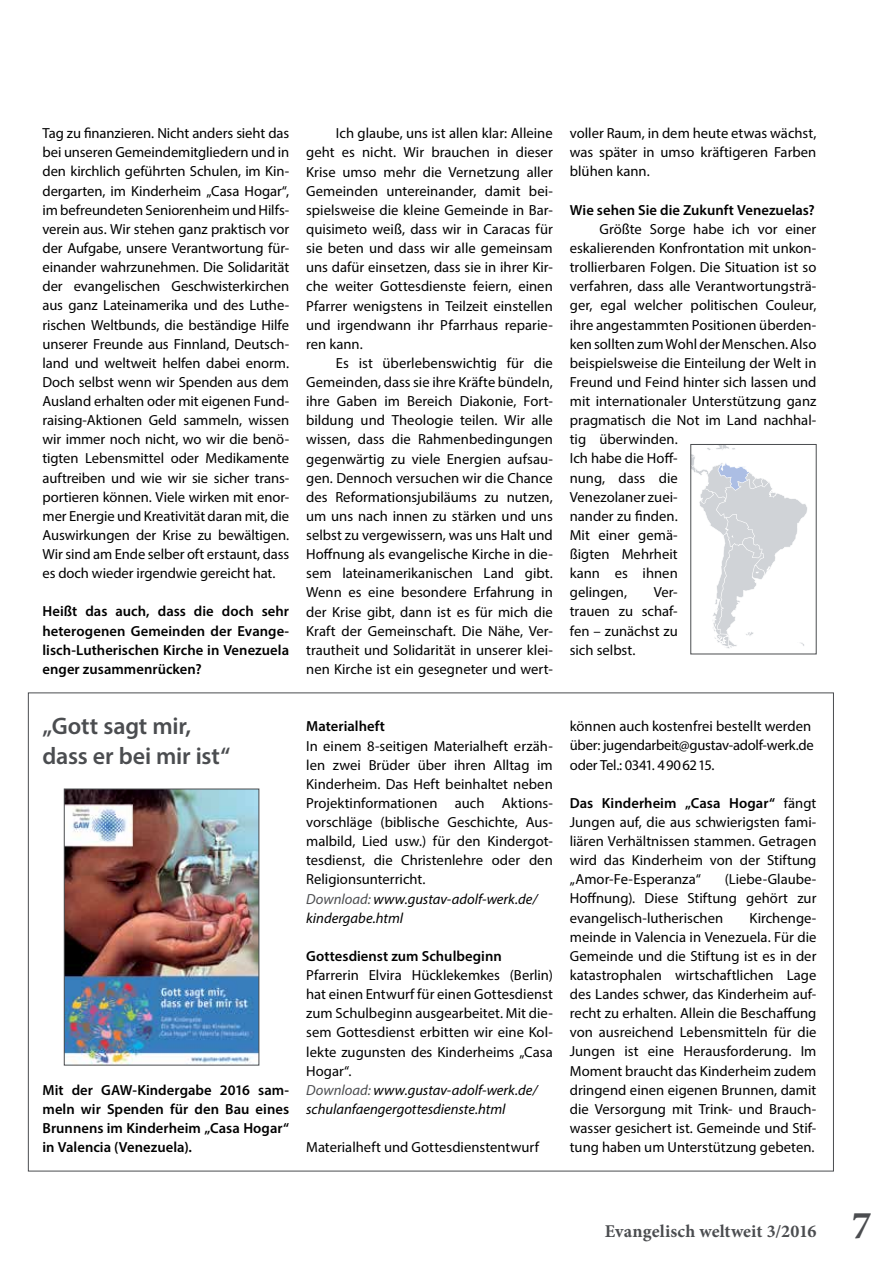
<style>
.page{position:relative;width:893px;height:1263px;background:#fff}
.page>*{position:absolute;margin:0;border:0;box-sizing:border-box;transform-origin:0 0}
.t1{font:600 24px/30px "Myriad Pro";letter-spacing:-.005em;color:#4b4d50}
.t2{font:700 18px "Minion Pro";letter-spacing:.005em;color:#4b4d50}
.t3{font:14.7px/19.2px "Myriad Pro";color:#000;text-align:justify}
.t4{font:600 14.7px/19.2px "Myriad Pro";letter-spacing:.005em;color:#000;text-align:justify}
.s1{font-style:italic;color:#4b4d50}
.s2{font-style:italic}
.s3{font-weight:600}
.s4{font-size:39.6px}
</style>
<div class="page">
<svg style="left:692px;top:446px;width:115px;height:203px"></svg>
<div style="left:690px;top:444px;width:126px;height:210px;border:1px solid #4b4d50"></div>
<img style="left:66px;top:790px;width:191px;height:273px">
<div style="left:64px;top:788px;width:195px;height:277px;border:1px solid #4b4d50"></div>
<p class="t3" style="left:43px;top:123px;width:248px">Tag zu finanzieren. Nicht anders sieht das bei unseren Gemeindemitgliedern und in den kirchlich geführten Schulen, im Kin&shy;dergarten, im Kinderheim „Casa Hogar“, im befreundeten Seniorenheim und Hilfs&shy;verein aus. Wir stehen ganz praktisch vor der Aufgabe, unsere Verantwortung für&shy;einander wahrzunehmen. Die Solidarität der evangelischen Geschwisterkirchen aus ganz Lateinamerika und des Luthe&shy;rischen Weltbunds, die beständige Hilfe unserer Freunde aus Finnland, Deutsch&shy;land und weltweit helfen dabei enorm.<br>Doch selbst wenn wir Spenden aus dem Ausland erhalten oder mit eigenen Fund&shy;raising-Aktionen Geld sammeln, wissen wir immer noch nicht, wo wir die benö&shy;tigten Lebensmittel oder Medikamente auftreiben und wie wir sie sicher trans&shy;portieren können. Viele wirken mit enor&shy;mer Energie und Kreativität daran mit, die Auswirkungen der Krise zu bewältigen.<br>Wir sind am Ende selber oft erstaunt, dass es doch wieder irgendwie gereicht hat.</p>
<p class="t4" style="left:43px;top:601px;width:248px">Heißt das auch, dass die doch sehr heterogenen Gemeinden der Evange&shy;lisch-Lutherischen Kirche in Venezuela enger zusammenrücken?</p>
<h1 class="t1" style="left:43px;top:710px;width:189px">„Gott sagt mir, dass er bei mir ist“</h1>
<p class="t4" style="left:43px;top:1080px;width:248px">Mit der GAW-Kindergabe 2016 sam&shy;meln wir Spenden für den Bau eines Brunnens im Kinderheim „Casa Hogar“ in Valencia (Venezuela).</p>
<p class="t3" style="left:306px;top:124px;width:248px;text-indent:30px">Ich glaube, uns ist allen klar: Alleine geht es nicht. Wir brauchen in dieser Krise umso mehr die Vernetzung aller Gemeinden untereinander, damit bei&shy;spielsweise die kleine Gemeinde in Bar&shy;quisimeto weiß, dass wir in Caracas für sie beten und dass wir alle gemeinsam uns dafür einsetzen, dass sie in ihrer Kir&shy;che weiter Gottesdienste feiern, einen Pfarrer wenigstens in Teilzeit einstellen und irgendwann ihr Pfarrhaus reparie&shy;ren kann.</p>
<p class="t3" style="left:306px;top:353px;width:248px;text-indent:30px">Es ist überlebenswichtig für die Gemeinden, dass sie ihre Kräfte bündeln, ihre Gaben im Bereich Diakonie, Fort&shy;bildung und Theologie teilen. Wir alle wissen, dass die Rahmenbedingungen gegenwärtig zu viele Energien aufsau&shy;gen. Dennoch versuchen wir die Chance des Reformationsjubiläums zu nutzen, um uns nach innen zu stärken und uns selbst zu vergewissern, was uns Halt und Hoffnung als evangelische Kirche in die&shy;sem lateinamerikanischen Land gibt.<br>Wenn es eine besondere Erfahrung in der Krise gibt, dann ist es für mich die Kraft der Gemeinschaft. Die Nähe, Ver&shy;trautheit und Solidarität in unserer klei&shy;nen Kirche ist ein gesegneter und wert-</p>
<p class="t3" style="left:570px;top:123px;width:248px">voller Raum, in dem heute etwas wächst, was später in umso kräftigeren Farben blühen kann.</p>
<p class="t4" style="left:570px;top:200px;width:246px">Wie sehen Sie die Zukunft Venezuelas?</p>
<p class="t3" style="left:570px;top:219px;width:248px;text-align:left;text-indent:30px">Größte Sorge habe ich vor einer eskalierenden Konfrontation mit unkon&shy;trollierbaren Folgen. Die Situation ist so verfahren, dass alle Verantwortungsträ&shy;ger, egal welcher politischen Couleur, ihre angestammten Positionen überden&shy;ken sollten zum Wohl der Menschen. Also beispielsweise die Einteilung der Welt in<br>Freund und Feind hinter sich lassen und mit internationaler Unterstützung ganz pragmatisch die Not im Land nachhal&shy;tig überwinden.<br>Ich habe die Hoff-<br>nung, dass die<br>Venezolaner zuei-<br>nander zu finden.<br>Mit einer gemä-<br>ßigten Mehrheit<br>kann es ihnen<br>gelingen,</p>
<p class="t3" style="left:570px;top:583px;width:109px;text-indent:84px">Ver&shy;trauen zu schaf&shy;fen – zunächst zu sich selbst.</p>
<p class="t4" style="left:306px;top:716px;width:80px">Materialheft</p>
<p class="t3" style="left:306px;top:736px;width:248px;text-align:left">In einem 8-seitigen Materialheft erzäh&shy;len zwei Brüder über ihren Alltag im Kinderheim. Das Heft beinhaltet neben Projektinformationen auch Aktions&shy;vorschläge (biblische Geschichte, Aus&shy;malbild, Lied usw.) für den Kindergot&shy;tesdienst, die Christenlehre oder den Religionsunterricht.<br><span class="s1">Download:</span> <span class="s2">www.gustav-adolf-werk.de/ kindergabe.html</span></p>
<p class="t4" style="left:306px;top:946px;width:197px">Gottesdienst zum Schulbeginn</p>
<p class="t3" style="left:306px;top:965px;width:248px;text-align:left">Pfarrerin Elvira Hücklekemkes (Berlin) hat einen Entwurf für einen Gottesdienst zum Schulbeginn ausgearbeitet. Mit die&shy;sem Gottesdienst erbitten wir eine Kol&shy;lekte zugunsten des Kinderheims „Casa Hogar“.<br><span class="s1">Download:</span> <span class="s2">www.gustav-adolf-werk.de/ schulanfaengergottesdienste.html</span></p>
<p class="t3" style="left:306px;top:1137px;width:234px">Materialheft und Gottesdienstentwurf</p>
<p class="t3" style="left:570px;top:716px;width:246px;text-align:left">können auch kostenfrei bestellt werden über: jugendarbeit@gustav-adolf-werk.de oder Tel.: 0341. 4906215.</p>
<p class="t3" style="left:570px;top:793px;width:248px"><span class="s3">Das Kinderheim „Casa Hogar“</span> fängt Jungen auf, die aus schwierigsten fami&shy;liären Verhältnissen stammen. Getragen wird das Kinderheim von der Stiftung „Amor-Fe-Esperanza“</p>
<p class="t3" style="left:570px;top:869px;width:248px;text-indent:155px">(Liebe-Glaube-Hoffnung). Diese Stiftung gehört zur evangelisch-lutherischen</p>
<p class="t3" style="left:570px;top:908px;width:248px;text-indent:180px">Kirchenge&shy;meinde in Valencia in Venezuela. Für die Gemeinde und die Stiftung ist es in der katastrophalen wirtschaftlichen Lage des Landes schwer, das Kinderheim auf&shy;recht zu erhalten. Allein die Beschaffung von ausreichend Lebensmitteln für die Jungen ist eine Herausforderung. Im Moment braucht das Kinderheim zudem dringend einen eigenen Brunnen, damit die Versorgung mit Trink- und Brauch&shy;wasser gesichert ist. Gemeinde und Stif&shy;tung haben um Unterstützung gebeten.</p>
<p class="t2" style="left:605px;top:1219px;width:268px">Evangelisch weltweit 3/2016 <span class="s4">7</span></p>
</div>
